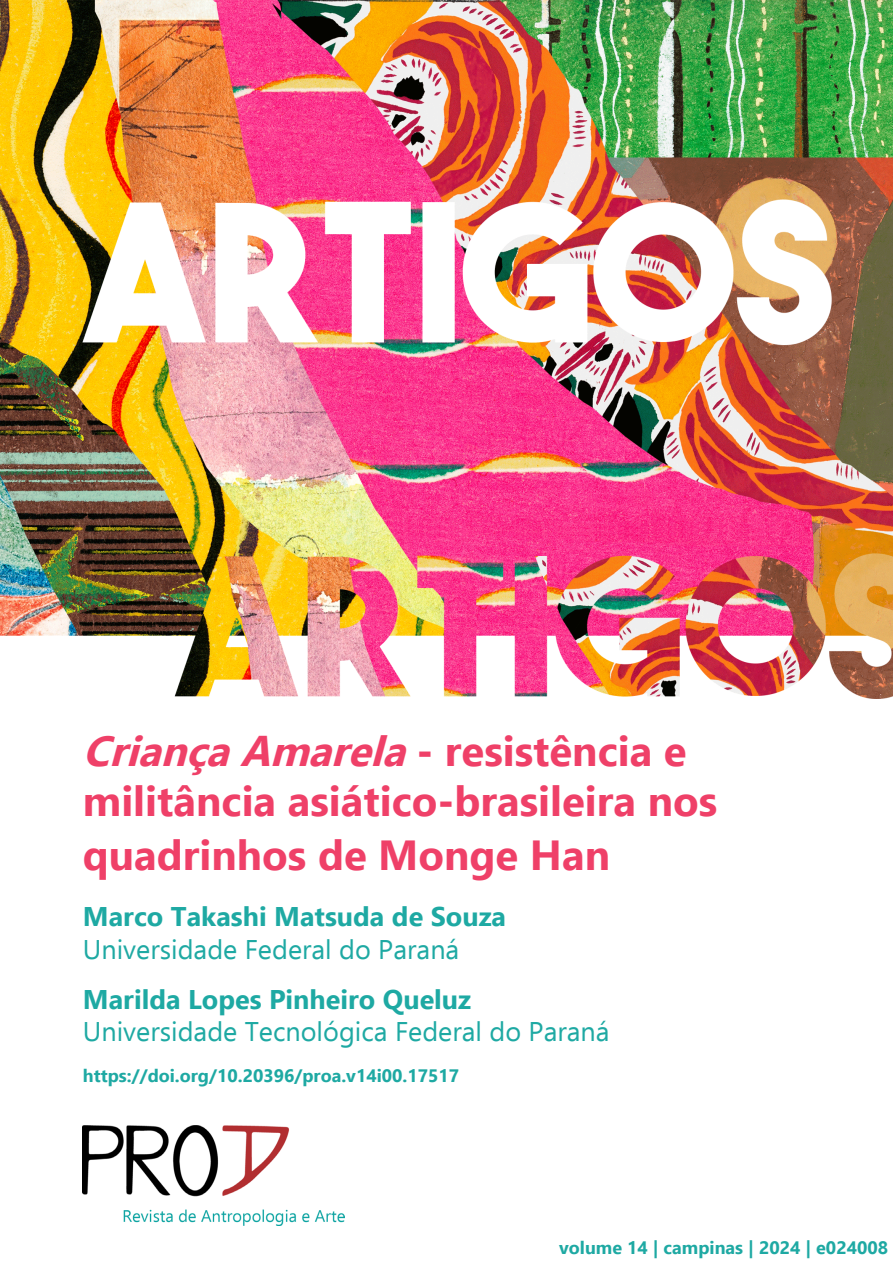
<style>
.page{position:relative;width:893px;height:1263px;background:#fff}
.page>*{position:absolute;margin:0;border:0;box-sizing:border-box;transform-origin:0 0}
.t1{font:700 42px/50.4px "Ebrima";color:#ef4068}
.t2{font:27px "Ebrima";color:#1ea9a3}
.t3{font:700 27px "Ebrima";color:#1ea9a3}
.t4{font:700 18px "Ebrima";color:#1ea9a3}
.s1{font-style:italic}
</style>
<div class="page">
<img style="left:0;top:0;width:892px;height:698px">
<img style="left:83px;top:1126px;width:261px;height:100px">
<p class="t1" style="left:83px;top:723px;width:636px"><span class="s1">CriançaAmarela</span>- r e s i s t ê n c i a e militância asiático-brasileira nos</p>
<p class="t1" style="left:83px;top:828px;width:529px">quadrinhos de Monge Han</p>
<p class="t3" style="left:83px;top:895px;width:425px">Marco Takashi Matsuda de Souza</p>
<p class="t2" style="left:83px;top:929px;width:378px">Universidade Federal do Paraná</p>
<p class="t3" style="left:83px;top:978px;width:390px">Marilda Lopes Pinheiro Queluz</p>
<p class="t2" style="left:83px;top:1011px;width:528px">Universidade Tecnológica Federal do Paraná</p>
<p class="t4" style="left:83px;top:1062px;width:378px">https://doi.org/10.20396/proa.v14i00.17517</p>
<p class="t4" style="left:559px;top:1233px;width:330px">volume 14 | campinas | 2024 | e024008</p>
</div>
